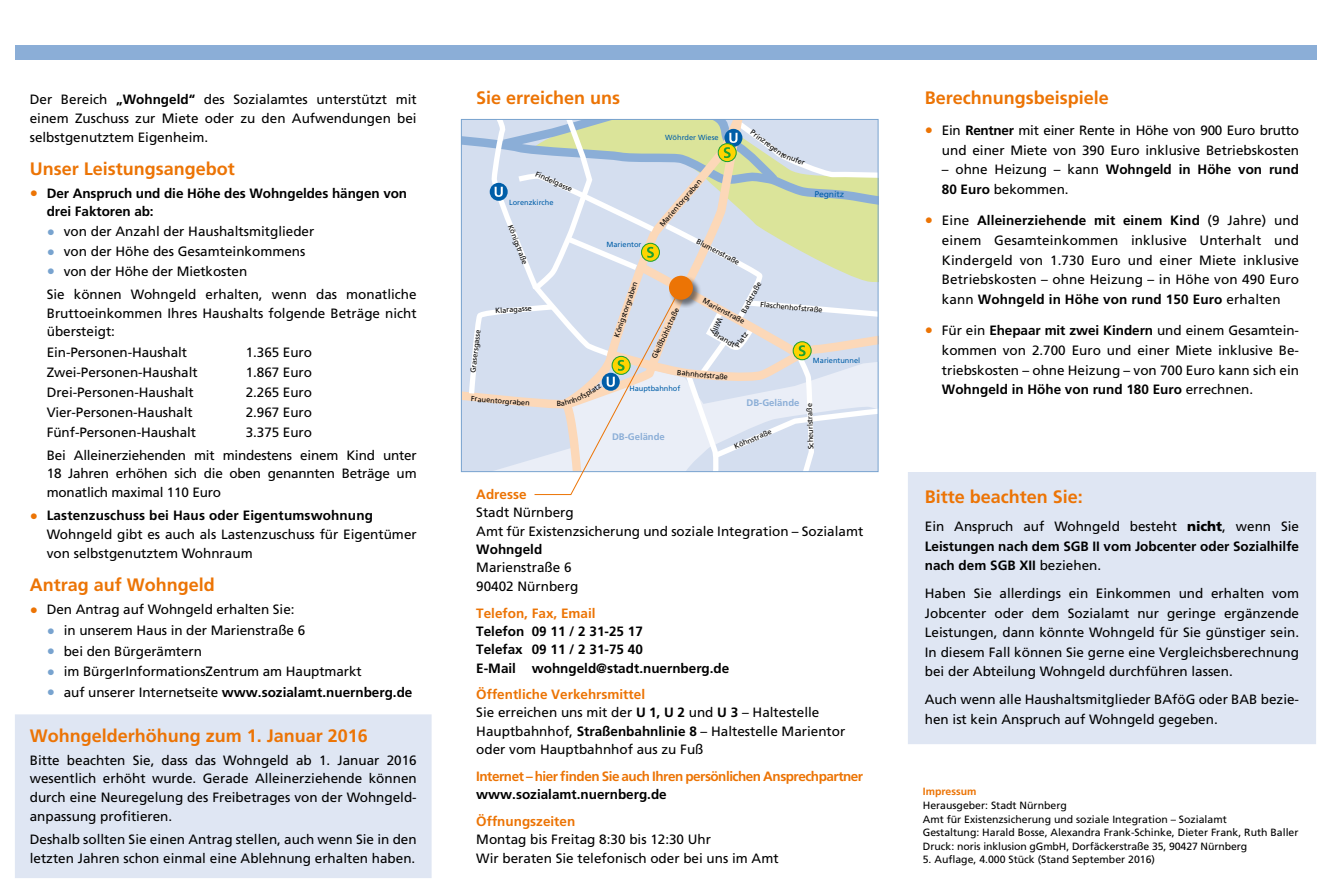
<style>
.page{position:relative;width:1331px;height:893px;background:#fff}
.page>*{position:absolute;margin:0;border:0;box-sizing:border-box;transform-origin:0 0}
.t1{font:700 18px "Frutiger";color:#ec7405}
.t2{font:13.5px/18.8px "Frutiger";color:#000}
.t3{font:700 13.5px/18.3px "Frutiger";color:#000}
.t4{font:700 13.5px "Frutiger";letter-spacing:-.035em;color:#ec7405}
.t5{font:700 13.5px "Frutiger";color:#ec7405}
.t6{font:10.5px/13.5px "Frutiger";color:#000}
.t7{font:700 10.5px "Frutiger";color:#ec7405}
.t8{font:700 9.45px "Frutiger";color:#8baed7}
.t9{font:8.4px "Frutiger";color:#005ea8}
.t10{font:7.35px "Frutiger";color:#000}
.t11{font:7.35px "Frutiger";color:#005ea8}
.s1{font-weight:700}
.s2{font-size:16.5px;color:#ec7405}
.s3{font-weight:700;font-size:16.5px;color:#78a3cf}
.s4{font-weight:700;font-size:16.5px;color:#ec7405}
.s5{font-size:16.5px;color:#78a3cf}
.s6{font-weight:400}
.s7{font-weight:700;color:#ec7405}
.s8{font-weight:900}
</style>
<div class="page">
<div style="left:15px;top:714px;width:417px;height:164px;background:#dfe6f3;border:2px solid #dfe6f3"></div>
<div style="left:15px;top:45px;width:1301px;height:15px;background:#8baed7"></div>
<div style="left:908px;top:472px;width:408px;height:272px;background:#dfe6f3"></div>
<svg style="left:461px;top:119px;width:417px;height:376px;background:#dae0e1"></svg>
<p class="t2" style="left:30px;top:90px;width:388px;text-align:justify">Der Bereich <span class="s1">„Wohngeld“</span> des Sozialamtes unterstützt mit einem Zuschuss zur Miete oder zu den Aufwendungen bei selbstgenutztem Eigenheim.</p>
<h1 class="t1" style="left:30px;top:158px;width:207px">Unser Leistungsangebot</h1>
<p class="t3" style="left:47px;top:183px;width:362px;line-height:18.8px;text-indent:-17px"><span class="s2">•</span> Der Anspruch und die Höhe des Wohngeldes hängen von drei Faktoren ab:</p>
<p class="t2" style="left:47px;top:222px;width:269px"><span class="s3">•</span> von der Anzahl der Haushaltsmitglieder</p>
<p class="t2" style="left:47px;top:242px;width:260px"><span class="s3">•</span> von der Höhe des Gesamteinkommens</p>
<p class="t2" style="left:47px;top:260px;width:371px;line-height:23px"><span class="s3">•</span> von der Höhe der Mietkosten<br>Sie können Wohngeld erhalten, wenn das monatliche</p>
<p class="t2" style="left:47px;top:303px;width:371px">Bruttoeinkommen Ihres Haushalts folgende Beträge nicht übersteigt:</p>
<p class="t2" style="left:47px;top:343px;width:142px">Ein-Personen-Haushalt</p>
<p class="t2" style="left:246px;top:343px;width:68px">1.365 Euro</p>
<p class="t2" style="left:47px;top:363px;width:152px">Zwei-Personen-Haushalt</p>
<p class="t2" style="left:246px;top:363px;width:68px">1.867 Euro</p>
<p class="t2" style="left:47px;top:383px;width:149px">Drei-Personen-Haushalt</p>
<p class="t2" style="left:246px;top:383px;width:68px">2.265 Euro</p>
<p class="t2" style="left:47px;top:403px;width:147px">Vier-Personen-Haushalt</p>
<p class="t2" style="left:246px;top:403px;width:68px">2.967 Euro</p>
<p class="t2" style="left:47px;top:422px;width:151px">Fünf-Personen-Haushalt</p>
<p class="t2" style="left:47px;top:420px;width:371px;line-height:23px;text-indent:199px">3.375 Euro<br>Bei Alleinerziehenden mit mindestens einem Kind unter</p>
<p class="t2" style="left:47px;top:464px;width:371px">18 Jahren erhöhen sich die oben genannten Beträge um monatlich maximal 110 Euro</p>
<p class="t2" style="left:47px;top:506px;width:371px;text-indent:-17px"><span class="s4">•</span> <span class="s1">Lastenzuschuss bei Haus oder Eigentumswohnung<br></span>Wohngeld gibt es auch als Lastenzuschuss für Eigentümer von selbstgenutztem Wohnraum</p>
<h1 class="t1" style="left:30px;top:574px;width:187px">Antrag auf Wohngeld</h1>
<p class="t2" style="left:30px;top:600px;width:266px"><span class="s4">•</span> Den Antrag auf Wohngeld erhalten Sie:</p>
<p class="t2" style="left:47px;top:621px;width:260px"><span class="s3">•</span> in unserem Haus in der Marienstraße 6</p>
<p class="t2" style="left:47px;top:641px;width:157px"><span class="s3">•</span> bei den Bürgerämtern</p>
<p class="t2" style="left:47px;top:662px;width:317px"><span class="s3">•</span> im BürgerInformationsZentrum am Hauptmarkt</p>
<p class="t3" style="left:47px;top:683px;width:367px"><span class="s5">•</span> <span class="s6">auf unserer Internetseite</span> www.sozialamt.nuernberg.de</p>
<h1 class="t1" style="left:30px;top:725px;width:340px">Wohngelderhöhung zum 1. Januar 2016</h1>
<p class="t2" style="left:30px;top:750px;width:388px;text-align:justify">Bitte beachten Sie, dass das Wohngeld ab 1. Januar 2016 wesentlich erhöht wurde. Gerade Alleinerziehende können durch eine Neuregelung des Freibetrages von der Wohngeld&shy;anpassung profitieren.</p>
<p class="t2" style="left:30px;top:830px;width:388px">Deshalb sollten Sie einen Antrag stellen, auch wenn Sie in den letzten Jahren schon einmal eine Ablehnung erhalten haben.</p>
<h1 class="t1" style="left:476px;top:87px;width:146px">Sie erreichen uns</h1>
<p class="t10" style="left:537px;top:170px;width:41px;rotate:23deg">Findelgasse</p>
<p class="t11" style="left:509px;top:198px;width:46px">Lorenzkirche</p>
<p class="t10" style="left:514px;top:223px;width:43px;rotate:69deg">Königstraße</p>
<p class="t10" style="left:469px;top:372px;width:45px;rotate:-83deg">Grasersgasse</p>
<p class="t10" style="left:495px;top:306px;width:38px;rotate:-4deg">Klaragasse</p>
<p class="t11" style="left:606px;top:240px;width:36px">Marientor</p>
<p class="t10" style="left:612px;top:336px;width:60px;rotate:-71deg">Königstorgraben</p>
<p class="t11" style="left:665px;top:133px;width:55px">Wöhrder Wiese</p>
<p class="t10" style="left:658px;top:223px;width:61px;rotate:-49deg">Marientorgraben</p>
<p class="t10" style="left:699px;top:237px;width:49px;rotate:28deg">Blumenstraße</p>
<p class="t10" style="left:754px;top:128px;width:42px;rotate:36deg">Prinzregent</p>
<p class="t10" style="left:785px;top:151px;width:25px;rotate:21deg">enufer</p>
<p class="t9" style="left:815px;top:189px;width:31px;rotate:2deg">Pegnitz</p>
<p class="t10" style="left:650px;top:356px;width:57px;rotate:-65deg">Gleißbühlstraße</p>
<p class="t10" style="left:739px;top:311px;width:36px;rotate:-62deg">Badstraße</p>
<p class="t10" style="left:705px;top:297px;width:48px;rotate:27deg">Marienstraße</p>
<p class="t10" style="left:761px;top:300px;width:64px;rotate:5deg">Flaschenhofstraße</p>
<p class="t10" style="left:724px;top:320px;width:19px;rotate:115deg">Willy</p>
<p class="t11" style="left:813px;top:356px;width:49px">Marientunnel</p>
<p class="t10" style="left:677px;top:368px;width:53px;rotate:5deg">Bahnhofstraße</p>
<p class="t10" style="left:471px;top:394px;width:60px;rotate:5deg">Frauentorgraben</p>
<p class="t10" style="left:557px;top:399px;width:6px">B</p>
<p class="t11" style="left:629px;top:384px;width:52px">Hauptbahnhof</p>
<p class="t8" style="left:612px;top:431px;width:54px">DB-Gelände</p>
<p class="t8" style="left:746px;top:397px;width:54px">DB-Gelände</p>
<p class="t10" style="left:807px;top:450px;width:48px;rotate:-92deg">Scheurlstraße</p>
<p class="t10" style="left:733px;top:443px;width:41px;rotate:-23deg">Köhnstraße</p>
<p class="t5" style="left:476px;top:486px;width:52px">Adresse</p>
<p class="t2" style="left:476px;top:503px;width:388px;line-height:18.3px">Stadt Nürnberg<br>Amt für Existenzsicherung und soziale Integration – Sozialamt</p>
<p class="t3" style="left:476px;top:540px;width:68px">Wohngeld</p>
<p class="t2" style="left:476px;top:558px;width:104px;line-height:18.3px">Marienstraße 6<br>90402 Nürnberg</p>
<p class="t5" style="left:476px;top:605px;width:121px">Telefon, Fax, Email</p>
<p class="t3" style="left:476px;top:622px;width:255px">Telefon 09 11 / 2 31-25 17<br>Telefax 09 11 / 2 31-75 40<br>E-Mail wohngeld@stadt.nuernberg.de</p>
<p class="t2" style="left:476px;top:685px;width:371px;line-height:18.3px"><span class="s7">Öffentliche Verkehrsmittel<br></span>Sie erreichen uns mit der <span class="s1">U 1, U 2</span> und <span class="s1">U 3</span> – Haltestelle Hauptbahnhof, <span class="s1">Straßenbahnlinie 8</span> – Haltestelle Marientor oder vom Hauptbahnhof aus zu Fuß</p>
<p class="t4" style="left:476px;top:768px;width:388px">Internet – hier finden Sie auch Ihren persönlichen Ansprechpartner</p>
<p class="t3" style="left:476px;top:785px;width:192px">www.sozialamt.nuernberg.de</p>
<p class="t5" style="left:476px;top:813px;width:101px">Öffnungszeiten</p>
<p class="t2" style="left:476px;top:830px;width:304px">Montag bis Freitag 8:30 bis 12:30 Uhr<br>Wir beraten Sie telefonisch oder bei uns im Amt</p>
<h1 class="t1" style="left:925px;top:87px;width:186px">Berechnungsbeispiele</h1>
<p class="t2" style="left:925px;top:120px;width:376px;line-height:19.8px;text-align:right"><span class="s4">•</span> Ein <span class="s1">Rentner</span> mit einer Rente in Höhe von 900 Euro brutto und einer Miete von 390 Euro inklusive Betriebskosten</p>
<p class="t3" style="left:942px;top:160px;width:359px;line-height:19.8px"><span class="s6">– ohne Heizung – kann</span> Wohngeld in Höhe von rund<br>80 Euro <span class="s6">bekommen.</span></p>
<p class="t2" style="left:942px;top:210px;width:359px;line-height:19.8px;text-align:justify;text-indent:-17px"><span class="s4">•</span> Eine <span class="s1">Alleinerziehende mit einem Kind</span> (9 Jahre) und einem Gesamteinkommen inklusive Unterhalt und Kindergeld von 1.730 Euro und einer Miete inklusive Betriebskosten – ohne Heizung – in Höhe von 490 Euro kann <span class="s1">Wohngeld in Höhe von rund 150 Euro</span> erhalten</p>
<p class="t2" style="left:942px;top:320px;width:359px;line-height:19.8px;text-align:justify;text-indent:-17px"><span class="s4">•</span> Für ein <span class="s1">Ehepaar mit zwei Kindern</span> und einem Gesamtein&shy;kommen von 2.700 Euro und einer Miete inklusive Be&shy;triebskosten – ohne Heizung – von 700 Euro kann sich ein <span class="s1">Wohngeld in Höhe von rund 180 Euro</span> errechnen.</p>
<h1 class="t1" style="left:925px;top:486px;width:160px">Bitte beachten Sie:</h1>
<p class="t3" style="left:925px;top:516px;width:376px;line-height:19.5px;text-align:justify"><span class="s6">Ein Anspruch auf Wohngeld besteht</span> <span class="s8">nicht</span><span class="s6">, wenn Sie </span>Leistungen nach dem SGB II vom Jobcenter oder Sozialhilfe nach dem SGB XII <span class="s6">beziehen.</span></p>
<p class="t2" style="left:925px;top:583px;width:376px;line-height:19.5px;text-align:justify">Haben Sie allerdings ein Einkommen und erhalten vom Jobcenter oder dem Sozialamt nur geringe ergänzende Leistungen, dann könnte Wohngeld für Sie günstiger sein.<br>In diesem Fall können Sie gerne eine Vergleichsberechnung bei der Abteilung Wohngeld durchführen lassen.</p>
<p class="t2" style="left:925px;top:689px;width:376px;line-height:19.5px">Auch wenn alle Haushaltsmitglieder BAföG oder BAB bezie&shy;hen ist kein Anspruch auf Wohngeld gegeben.</p>
<p class="t7" style="left:923px;top:786px;width:55px">Impressum</p>
<p class="t6" style="left:923px;top:798px;width:377px">Herausgeber: Stadt Nürnberg<br>Amt für Existenzsicherung und soziale Integration – Sozialamt<br>Gestaltung: Harald Bosse, Alexandra Frank-Schinke, Dieter Frank, Ruth Baller Druck: noris inklusion gGmbH, Dorfäckerstraße 35, 90427 Nürnberg</p>
<p class="t6" style="left:923px;top:852px;width:234px">5. Auflage, 4.000 Stück (Stand September 2016)</p>
</div>
